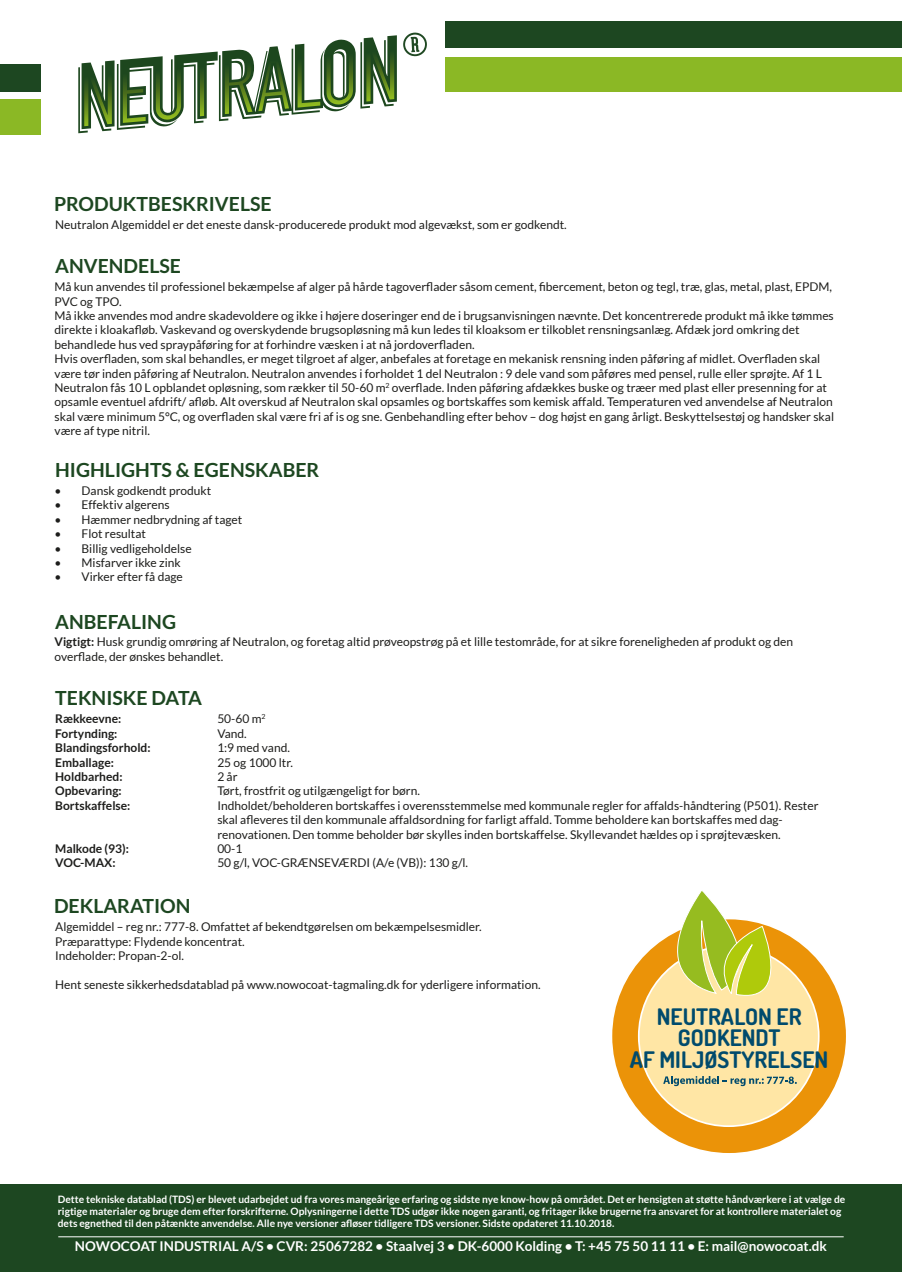
<style>
.page{position:relative;width:902px;height:1272px;background:#fff}
.page>*{position:absolute;margin:0;border:0;box-sizing:border-box;transform-origin:0 0}
.t1{font:700 22.8px/21.1px "Dosis";color:#004b6d;text-align:center}
.t2{font:700 19.5px "Lato";color:#1d4721}
.t3{font:700 13.5px "Lato";color:#fff}
.t4{font:12px/14.4px "Lato";color:#1d1d1b}
.t5{font:700 12px "Lato";color:#1d1d1b}
.t6{font:700 10.2px/12px "Lato";color:#fff}
.s1{font-weight:700}
</style>
<div class="page">
<div style="left:0;top:1184px;width:901px;height:87px;background:#1d4721"></div>
<hr style="left:58px;top:1236px;width:785px;height:1px;background:#fff">
<div style="left:445px;top:57px;width:456px;height:34px;background:#8bb825"></div>
<div style="left:445px;top:21px;width:456px;height:26px;background:#1d4721"></div>
<div style="left:0;top:64px;width:40px;height:27px;background:#1d4721"></div>
<div style="left:0;top:99px;width:40px;height:35px;background:#8bb825"></div>
<div style="left:611px;top:918px;width:235px;height:235px;background:#eb9308;border-radius:50%"></div>
<div style="left:638px;top:946px;width:180px;height:180px;background:#ffe6a5;border-radius:50%"></div>
<svg style="left:640px;top:891px;width:153px;height:113px"></svg>
<svg style="left:663px;top:1076px;width:133px;height:10px"></svg>
<svg style="left:78px;top:35px;width:319px;height:98px"></svg>
<p class="t2" style="left:54px;top:193px;width:219px">PRODUKTBESKRIVELSE</p>
<p class="t4" style="left:55px;top:218px;width:513px">Neutralon Algemiddel er det eneste dansk-producerede produkt mod algevækst, som er godkendt.</p>
<p class="t2" style="left:55px;top:255px;width:127px">ANVENDELSE</p>
<p class="t4" style="left:54px;top:279px;width:778px">Må kun anvendes til professionel bekæmpelse af alger på hårde tagoverflader såsom cement, fibercement, beton og tegl, træ, glas, metal, plast, EPDM,<br>PVC og TPO.</p>
<p class="t4" style="left:54px;top:308px;width:780px">Må ikke anvendes mod andre skadevoldere og ikke i højere doseringer end de i brugsanvisningen nævnte. Det koncentrerede produkt må ikke tømmes direkte i kloakafløb. Vaskevand og overskydende brugsopløsning må kun ledes til kloaksom er tilkoblet rensningsanlæg. Afdæk jord omkring det</p>
<p class="t4" style="left:54px;top:337px;width:421px">behandlede hus ved spraypåføring for at forhindre væsken i at nå jordoverfladen.</p>
<p class="t4" style="left:54px;top:351px;width:781px">Hvis overfladen, som skal behandles, er meget tilgroet af alger, anbefales at foretage en mekanisk rensning inden påføring af midlet. Overfladen skal være tør inden påføring af Neutralon. Neutralon anvendes i forholdet 1 del Neutralon : 9 dele vand som påføres med pensel, rulle eller sprøjte. Af 1 L Neutralon fås 10 L opblandet opløsning, som rækker til 50-60 m<sup>2</sup> overflade. Inden påføring afdækkes buske og træer med plast eller presenning for at opsamle eventuel afdrift/ afløb. Alt overskud af Neutralon skal opsamles og bortskaffes som kemisk affald. Temperaturen ved anvendelse af Neutralon skal være minimum 5°C, og overfladen skal være fri af is og sne. Genbehandling efter behov – dog højst en gang årligt. Beskyttelsestøj og handsker skal være af type nitril.</p>
<p class="t2" style="left:55px;top:459px;width:265px">HIGHLIGHTS &amp; EGENSKABER</p>
<p class="t4" style="left:54px;top:483px;width:158px">• Dansk godkendt produkt</p>
<p class="t4" style="left:54px;top:497px;width:117px">• Effektiv algerens</p>
<p class="t4" style="left:54px;top:512px;width:189px">• Hæmmer nedbrydning af taget</p>
<p class="t4" style="left:54px;top:526px;width:93px">• Flot resultat</p>
<p class="t4" style="left:54px;top:541px;width:139px">• Billig vedligeholdelse</p>
<p class="t4" style="left:54px;top:555px;width:128px">• Misfarver ikke zink</p>
<p class="t4" style="left:54px;top:569px;width:130px">• Virker efter få dage</p>
<p class="t2" style="left:55px;top:610px;width:122px">ANBEFALING</p>
<p class="t4" style="left:54px;top:634px;width:740px"><span class="s1">Vigtigt:</span> Husk grundig omrøring af Neutralon, og foretag altid prøveopstrøg på et lille testområde, for at sikre foreneligheden af produkt og den overflade, der ønskes behandlet.</p>
<p class="t2" style="left:55px;top:686px;width:148px">TEKNISKE DATA</p>
<p class="t5" style="left:55px;top:712px;width:68px">Rækkeevne:</p>
<p class="t4" style="left:217px;top:711px;width:50px">50-60 m<sup>2</sup></p>
<p class="t5" style="left:55px;top:726px;width:64px">Fortynding:</p>
<p class="t4" style="left:217px;top:726px;width:31px">Vand.</p>
<p class="t5" style="left:55px;top:740px;width:97px">Blandingsforhold:</p>
<p class="t4" style="left:217px;top:740px;width:74px">1:9 med vand.</p>
<p class="t5" style="left:55px;top:755px;width:60px">Emballage:</p>
<p class="t4" style="left:217px;top:755px;width:77px">25 og 1000 ltr.</p>
<p class="t5" style="left:55px;top:769px;width:69px">Holdbarhed:</p>
<p class="t4" style="left:217px;top:769px;width:22px">2 år</p>
<p class="t5" style="left:55px;top:784px;width:68px">Opbevaring:</p>
<p class="t4" style="left:217px;top:783px;width:204px">Tørt, frostfrit og utilgængeligt for børn.</p>
<p class="t5" style="left:55px;top:798px;width:77px">Bortskaffelse:</p>
<p class="t4" style="left:217px;top:798px;width:602px">Indholdet/beholderen bortskaffes i overensstemmelse med kommunale regler for affalds-håndtering (P501). Rester skal afleveres til den kommunale affaldsordning for farligt affald. Tomme beholdere kan bortskaffes med dag&shy;renovationen. Den tomme beholder bør skylles inden bortskaffelse. Skyllevandet hældes op i sprøjtevæsken.</p>
<p class="t5" style="left:55px;top:841px;width:75px">Malkode (93):</p>
<p class="t4" style="left:217px;top:841px;width:27px">00-1</p>
<p class="t5" style="left:55px;top:856px;width:62px">VOC-MAX:</p>
<p class="t4" style="left:217px;top:855px;width:252px">50 g/l, VOC-GRÆNSEVÆRDI (A/e (VB)): 130 g/l.</p>
<p class="t2" style="left:54px;top:895px;width:138px">DEKLARATION</p>
<p class="t4" style="left:55px;top:919px;width:428px">Algemiddel – reg nr.: 777-8. Omfattet af bekendtgørelsen om bekæmpelsesmidler.</p>
<p class="t4" style="left:55px;top:934px;width:191px">Præparattype: Flydende koncentrat.</p>
<p class="t4" style="left:55px;top:948px;width:130px">Indeholder: Propan-2-ol.</p>
<p class="t4" style="left:55px;top:977px;width:487px">Hent seneste sikkerhedsdatablad på www.nowocoat-tagmaling.dk for yderligere information.</p>
<p class="t1" style="left:630px;top:1005px;width:200px">NEUTRALON ER<br>GODKENDT<br>AF MILJØSTYRELSEN</p>
<p class="t6" style="left:58px;top:1193px;width:789px">Dette tekniske datablad (TDS) er blevet udarbejdet ud fra vores mangeårige erfaring og sidste nye know-how på området. Det er hensigten at støtte håndværkere i at vælge de rigtige materialer og bruge dem efter forskrifterne. Oplysningerne i dette TDS udgør ikke nogen garanti, og fritager ikke brugerne fra ansvaret for at kontrollere materialet og dets egnethed til den påtænkte anvendelse. Alle nye versioner afløser tidligere TDS versioner. Sidste opdateret 11.10.2018.</p>
<p class="t3" style="left:75px;top:1238px;width:753px">NOWOCOAT INDUSTRIAL A/S • CVR: 25067282 • Staalvej 3 • DK-6000 Kolding • T: +45 75 50 11 11 • E: mail@nowocoat.dk</p>
</div>
